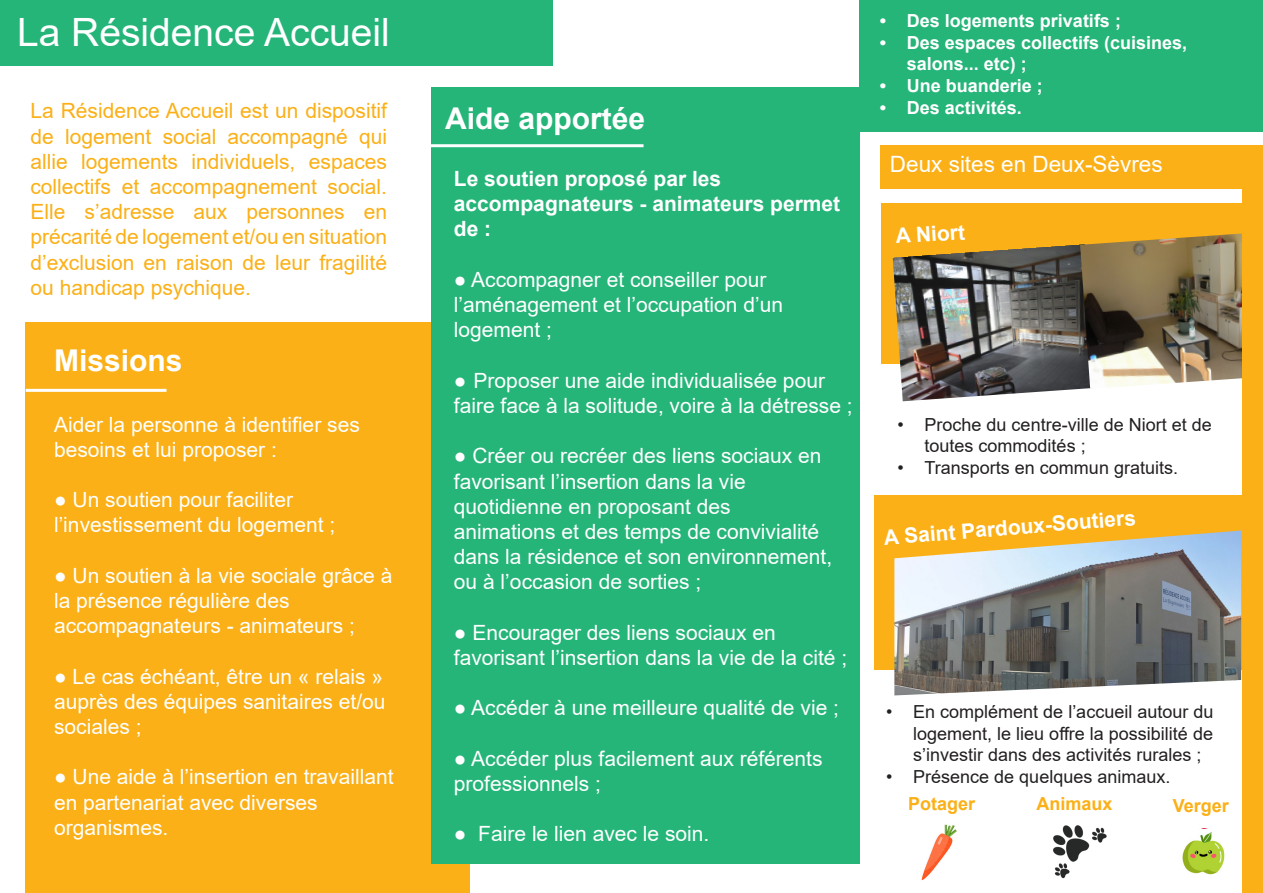
<style>
.page{position:relative;width:1263px;height:893px;background:#fff}
.page>*{position:absolute;margin:0;border:0;box-sizing:border-box;transform-origin:0 0}
.t1{font:39px "Arial";color:#fff}
.t2{font:700 30px "Arial";color:#fff}
.t3{font:22.5px "Arial";color:#fff}
.t4{font:21px/25.2px "Arial";color:#fff}
.t5{font:21px/25.2px "Arial";color:#fbb017;text-align:justify}
.t6{font:700 21px/25.2px "Arial";color:#fff}
.t7{font:18px/21.6px "Arial";color:#231f20;text-align:justify}
.t8{font:700 18px/21.6px "Arial";color:#fff}
.t9{font:700 18px "Arial";color:#fbb017}
.s1{font-weight:900}
</style>
<div class="page">
<div style="left:860px;top:0;width:403px;height:132px;background:#25b579"></div>
<div style="left:0;top:0;width:553px;height:66px;background:#25b579"></div>
<div style="left:880px;top:145px;width:383px;height:43px;background:#fbb017"></div>
<div style="left:26px;top:322px;width:444px;height:571px;background:#fbb017"></div>
<div style="left:431px;top:87px;width:428px;height:776px;background:#25b579"></div>
<hr style="left:26px;top:389px;width:140px;height:3px;background:#fff">
<hr style="left:414px;top:144px;width:229px;height:3px;background:#fff">
<div style="left:875px;top:496px;width:388px;height:174px;background:#fbb017"></div>
<img style="left:894px;top:530px;width:347px;height:165px">
<div style="left:882px;top:203px;width:381px;height:161px;background:#fbb017"></div>
<img style="left:893px;top:244px;width:187px;height:157px">
<img style="left:1080px;top:233px;width:162px;height:156px">
<img style="left:921px;top:824px;width:36px;height:56px">
<img style="left:1182px;top:832px;width:43px;height:43px">
<img style="left:1053px;top:825px;width:54px;height:54px">
<div style="left:1242px;top:165px;width:21px;height:728px;background:#fbb017"></div>
<p class="t1" style="left:17px;top:6px;width:374px">La Résidence Accueil</p>
<p class="t5" style="left:30px;top:98px;width:358px">La Résidence Accueil est un dispositif de logement social accompagné qui allie logements individuels, espaces collectifs et accompagnement social.<br>Elle s’adresse aux personnes en précarité de logement et/ou en situation d’exclusion en raison de leur fragilité ou handicap psychique.</p>
<p class="t2" style="left:54px;top:339px;width:130px">Missions</p>
<p class="t4" style="left:54px;top:411px;width:307px">Aider la personne à identifier ses besoins et lui proposer :</p>
<p class="t4" style="left:54px;top:487px;width:283px"><span class="s1">●</span> Un soutien pour faciliter l’investissement du logement ;</p>
<p class="t4" style="left:54px;top:563px;width:340px"><span class="s1">●</span> Un soutien à la vie sociale grâce à</p>
<p class="t4" style="left:54px;top:588px;width:303px">la présence régulière des accompagnateurs - animateurs ;</p>
<p class="t4" style="left:54px;top:663px;width:333px;text-align:justify"><span class="s1">●</span> Le cas échéant, être un « relais » auprès des équipes sanitaires et/ou sociales ;</p>
<p class="t4" style="left:54px;top:764px;width:341px"><span class="s1">●</span> Une aide à l’insertion en travaillant en partenariat avec diverses</p>
<p class="t4" style="left:54px;top:815px;width:116px">organismes.</p>
<p class="t2" style="left:445px;top:97px;width:202px">Aide apportée</p>
<p class="t6" style="left:454px;top:166px;width:388px">Le soutien proposé par les accompagnateurs - animateurs permet de :</p>
<p class="t4" style="left:454px;top:267px;width:331px">● Accompagner et conseiller pour l’aménagement et l’occupation d’un logement ;</p>
<p class="t4" style="left:454px;top:368px;width:400px"><span class="s1">●</span> Proposer une aide individualisée pour faire face à la solitude, voire à la détresse ;</p>
<p class="t4" style="left:454px;top:443px;width:369px"><span class="s1">●</span> Créer ou recréer des liens sociaux en favorisant l’insertion dans la vie</p>
<p class="t4" style="left:454px;top:494px;width:278px">quotidienne en proposant des</p>
<p class="t4" style="left:454px;top:519px;width:380px">animations et des temps de convivialité dans la résidence et son environnement, ou à l’occasion de sorties ;</p>
<p class="t4" style="left:454px;top:620px;width:323px"><span class="s1">●</span> Encourager des liens sociaux en</p>
<p class="t4" style="left:454px;top:645px;width:395px">favorisant l’insertion dans la vie de la cité ;</p>
<p class="t4" style="left:454px;top:695px;width:387px"><span class="s1">●</span> Accéder à une meilleure qualité de vie ;</p>
<p class="t4" style="left:454px;top:746px;width:370px"><span class="s1">●</span> Accéder plus facilement aux référents professionnels ;</p>
<p class="t4" style="left:454px;top:821px;width:257px"><span class="s1">●</span> Faire le lien avec le soin.</p>
<p class="t8" style="left:880px;top:10px;width:243px">• Des logements privatifs ;</p>
<p class="t8" style="left:907px;top:32px;width:282px;text-indent:-27px">• Des espaces collectifs (cuisines, salons... etc) ;</p>
<p class="t8" style="left:880px;top:75px;width:165px">• Une buanderie ;</p>
<p class="t8" style="left:880px;top:97px;width:144px">• Des activités.</p>
<p class="t3" style="left:890px;top:148px;width:274px">Deux sites en Deux-Sèvres</p>
<p class="t6" style="left:895px;top:224px;width:71px;rotate:-4deg">A Niort</p>
<p class="t7" style="left:924px;top:413px;width:289px;text-indent:-27px">• Proche du centre-ville de Niort et de toutes commodités ;</p>
<p class="t7" style="left:897px;top:457px;width:282px">• Transports en commun gratuits.</p>
<p class="t6" style="left:883px;top:524px;width:254px;rotate:-4deg">A Saint Pardoux-Soutiers</p>
<p class="t7" style="left:913px;top:701px;width:302px;text-indent:-27px">• En complément de l’accueil autour du logement, le lieu offre la possibilité de s’investir dans des activités rurales ;</p>
<p class="t7" style="left:886px;top:766px;width:286px">• Présence de quelques animaux.</p>
<p class="t9" style="left:908px;top:791px;width:69px">Potager</p>
<p class="t9" style="left:1036px;top:791px;width:78px">Animaux</p>
<p class="t9" style="left:1173px;top:793px;width:58px">Verger</p>
</div>
